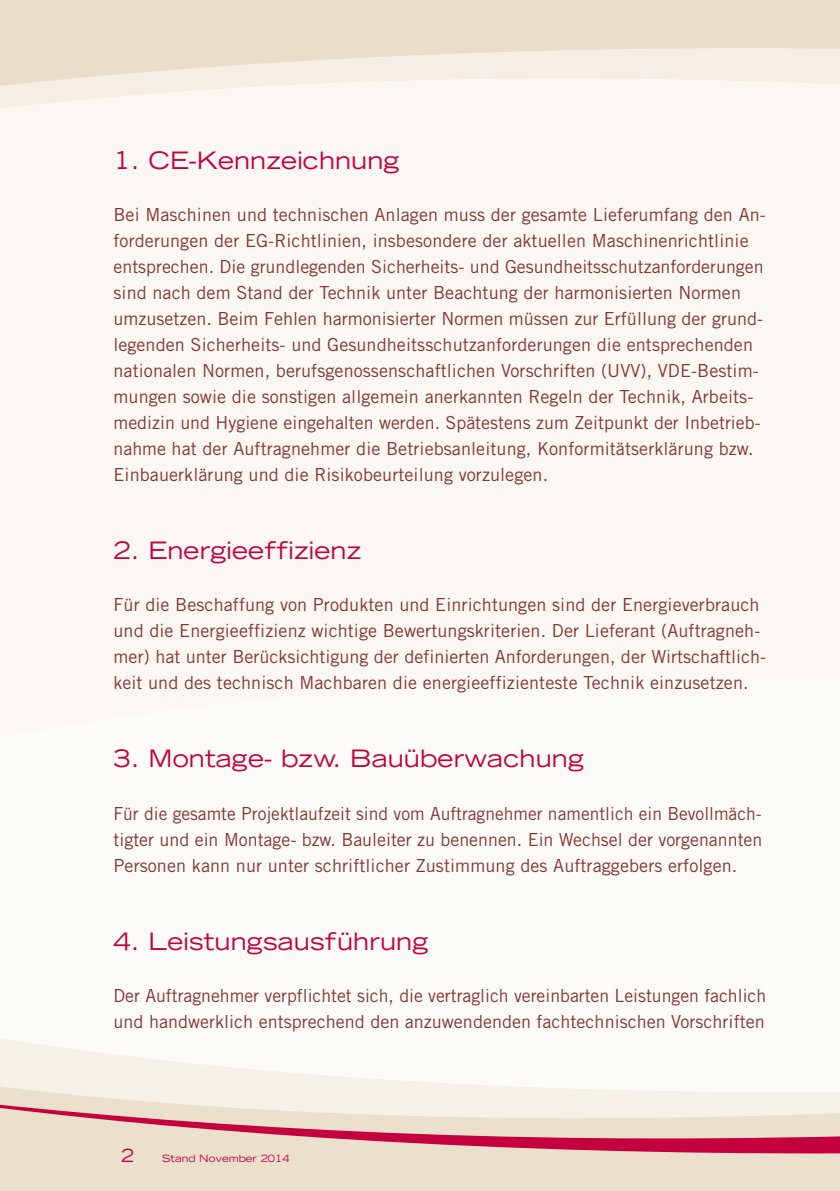
<style>
.page{position:relative;width:840px;height:1191px;background:#fff}
.page>*{position:absolute;margin:0;border:0;box-sizing:border-box;transform-origin:0 0}
.t1{font:expanded 24px "Trade Gothic LH";letter-spacing:.005em;color:#c5003f}
.t2{font:18px/26px "Trade Gothic";letter-spacing:.005em;color:#843534}
.t3{font:expanded 18px "Trade Gothic LH";color:#c5003f}
.t4{font:expanded 10px "Trade Gothic LH";color:#c5003f}
</style>
<div class="page">
<div style="left:0;top:0;width:839px;height:1191px;background:#fbf8f3"></div>
<svg style="left:0;top:0;width:839px;height:108px;fill:#eaddc9"></svg>
<svg style="left:0;top:1039px;width:839px;height:152px;fill:#ebe0cc"></svg>
<h1 class="t1" style="left:113px;top:145px;width:287px">1. CE-Kennzeichnung</h1>
<p class="t2" style="left:113px;top:202px;width:653px">Bei Maschinen und technischen Anlagen muss der gesamte Lieferumfang den An&shy;forderungen der EG-Richtlinien, insbesondere der aktuellen Maschinenrichtlinie entsprechen. Die grundlegenden Sicherheits- und Gesundheitsschutzanforderungen sind nach dem Stand der Technik unter Beachtung der harmonisierten Normen umzusetzen. Beim Fehlen harmonisierter Normen müssen zur Erfüllung der grund&shy;legenden Sicherheits- und Gesundheitsschutzanforderungen die entsprechenden nationalen Normen, berufsgenossenschaftlichen Vorschriften (UVV), VDE-Bestim&shy;mungen sowie die sonstigen allgemein anerkannten Regeln der Technik, Arbeits&shy;medizin und Hygiene eingehalten werden. Spätestens zum Zeitpunkt der Inbetrieb&shy;nahme hat der Auftragnehmer die Betriebsanleitung, Konformitätserklärung bzw.<br>Einbauerklärung und die Risikobeurteilung vorzulegen.</p>
<h1 class="t1" style="left:113px;top:535px;width:249px">2. Energieeffizienz</h1>
<p class="t2" style="left:113px;top:592px;width:652px">Für die Beschaffung von Produkten und Einrichtungen sind der Energieverbrauch und die Energieeffizienz wichtige Bewertungskriterien. Der Lieferant (Auftragneh&shy;mer) hat unter Berücksichtigung der definierten Anforderungen, der Wirtschaftlich&shy;keit und des technisch Machbaren die energieeffizienteste Technik einzusetzen.</p>
<h1 class="t1" style="left:113px;top:743px;width:472px">3. Montage- bzw. Bauüberwachung</h1>
<p class="t2" style="left:113px;top:800px;width:650px">Für die gesamte Projektlaufzeit sind vom Auftragnehmer namentlich ein Bevollmäch-- tigter und ein Montage- bzw. Bauleiter zu benennen. Ein Wechsel der vorgenannten<br>Personen kann nur unter schriftlicher Zustimmung des Auftraggebers erfolgen.</p>
<h1 class="t1" style="left:113px;top:925px;width:316px">4. Leistungsausführung</h1>
<p class="t2" style="left:113px;top:982px;width:653px">Der Auftragnehmer verpflichtet sich, die vertraglich vereinbarten Leistungen fachlich und handwerklich entsprechend den anzuwendenden fachtechnischen Vorschriften</p>
<p class="t3" style="left:121px;top:1143px;width:14px">2</p>
<p class="t4" style="left:162px;top:1151px;width:129px">Stand November 2014</p>
</div>
